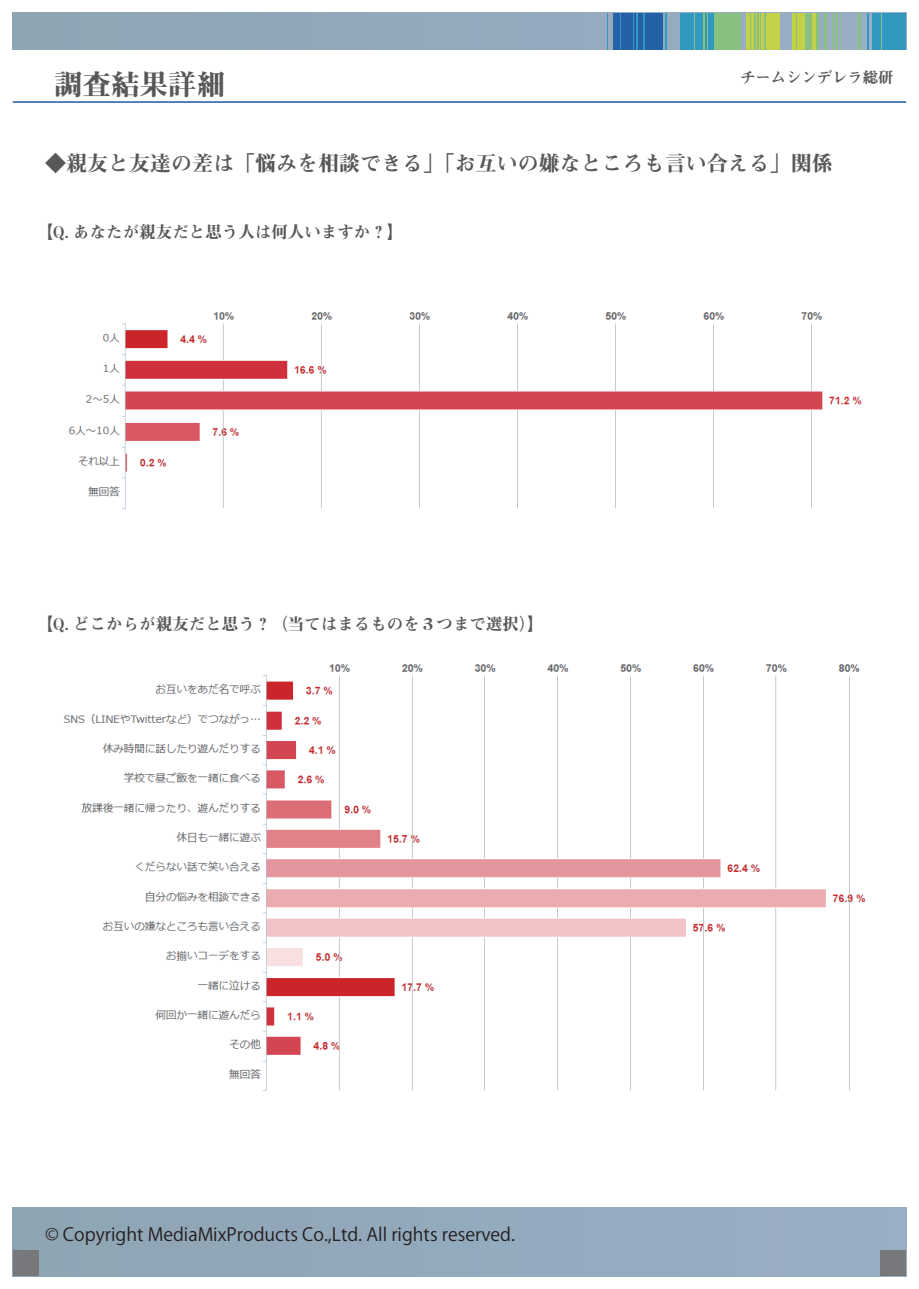
<style>
.page{position:relative;width:919px;height:1289px;background:#fff}
.page>*{position:absolute;margin:0;border:0;box-sizing:border-box;transform-origin:0 0}
.t1{font:28.5px "Midashi Min Pr 5 MA31";color:#57585a}
.t2{font:21px "Midashi Min Pr 5 MA31";color:#57585a}
.t3{font:18px "Koz Go Pr 6 N";color:#231f20}
.t4{font:16.5px "Midashi Min Pr 5 MA31";color:#57585a}
.t5{font:15.3px "Midashi Min Pr 5 MA31";color:#57585a}
</style>
<div class="page">
<div style="left:13px;top:13px;width:893px;height:36px;background:#92a8ba"></div>
<div style="left:872px;top:13px;width:33px;height:36px;background:#3199bf"></div>
<div style="left:613px;top:13px;width:50px;height:36px;background:#2461a6"></div>
<div style="left:800px;top:13px;width:18px;height:36px;background:#88c07f"></div>
<hr style="left:824px;top:13px;width:2px;height:36px;background:#88c07f">
<hr style="left:857px;top:13px;width:3px;height:36px;background:#88c07f">
<hr style="left:835px;top:13px;width:2px;height:36px;background:#88c07f">
<div style="left:711px;top:13px;width:29px;height:36px;background:#88c07f"></div>
<hr style="left:636px;top:13px;width:1px;height:36px;background:#3199bf">
<div style="left:680px;top:13px;width:34px;height:36px;background:#3199bf"></div>
<div style="left:792px;top:13px;width:12px;height:36px;background:#c3d149"></div>
<div style="left:746px;top:13px;width:34px;height:36px;background:#c3d149"></div>
<hr style="left:812px;top:13px;width:4px;height:36px;background:#c3d149">
<hr style="left:866px;top:13px;width:1px;height:36px;background:#3199bf">
<hr style="left:643px;top:13px;width:1px;height:36px;background:#3199bf">
<hr style="left:644px;top:13px;width:1px;height:36px;background:#3199bf">
<hr style="left:607px;top:13px;width:1px;height:36px;background:#3199bf">
<hr style="left:633px;top:13px;width:1px;height:36px;background:#3199bf">
<hr style="left:665px;top:13px;width:1px;height:36px;background:#3199bf">
<hr style="left:620px;top:13px;width:1px;height:36px;background:#3199bf">
<hr style="left:831px;top:13px;width:1px;height:36px;background:#88c07f">
<hr style="left:764px;top:13px;width:1px;height:36px;background:#88c07f">
<hr style="left:703px;top:13px;width:1px;height:36px;background:#88c07f">
<hr style="left:757px;top:13px;width:1px;height:36px;background:#88c07f">
<hr style="left:753px;top:13px;width:2px;height:36px;background:#88c07f">
<hr style="left:795px;top:13px;width:1px;height:36px;background:#88c07f">
<hr style="left:840px;top:13px;width:1px;height:36px;background:#88c07f">
<hr style="left:881px;top:13px;width:1px;height:36px;background:#88c07f">
<hr style="left:750px;top:13px;width:1px;height:36px;background:#88c07f">
<hr style="left:694px;top:13px;width:1px;height:36px;background:#88c07f">
<hr style="left:760px;top:13px;width:1px;height:36px;background:#88c07f">
<hr style="left:707px;top:13px;width:1px;height:36px;background:#88c07f">
<div style="left:13px;top:1207px;width:893px;height:69px;background:#93a9bc"></div>
<div style="left:13px;top:1250px;width:25px;height:26px;background:#76787b"></div>
<div style="left:880px;top:1250px;width:26px;height:26px;background:#76787b"></div>
<hr style="left:13px;top:101px;width:893px;height:2px;background:#2461a6">
<img style="left:68px;top:312px;width:794px;height:197px">
<img style="left:63px;top:664px;width:803px;height:427px">
<h1 class="t1" style="left:54px;top:63px;width:173px">調査結果詳細</h1>
<p class="t5" style="left:740px;top:66px;width:155px">チームシンデレラ総研</p>
<p class="t2" style="left:45px;top:147px;width:789px">◆親友と友達の差は「悩みを相談できる」「お互いの嫌なところも言い合える」関係</p>
<p class="t4" style="left:37px;top:219px;width:368px">【Q. あなたが親友だと思う人は何人いますか？】</p>
<p class="t4" style="left:37px;top:611px;width:508px">【Q. どこからが親友だと思う？（当てはまるものを３つまで選択）】</p>
<p class="t3" style="left:45px;top:1223px;width:471px">© Copyright MediaMixProducts Co.,Ltd. All rights reserved.</p>
</div>
